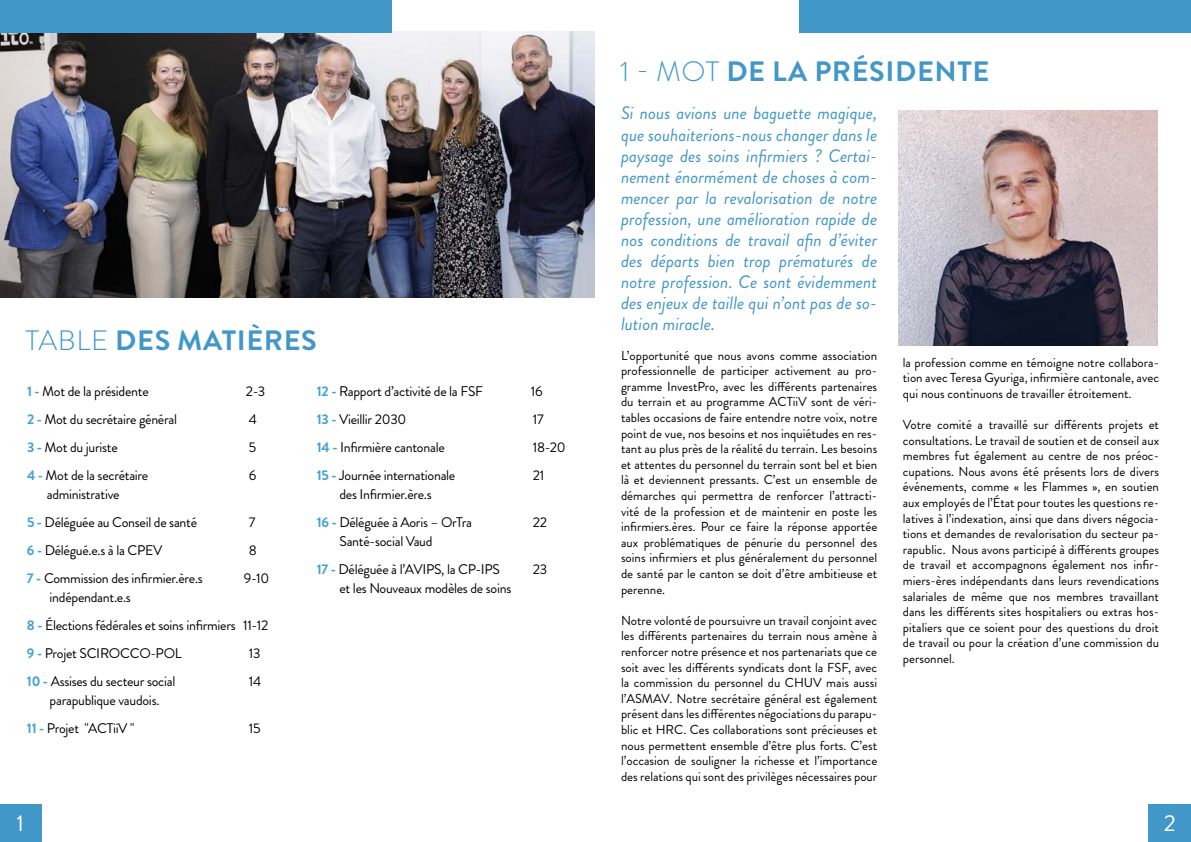
<style>
.page{position:relative;width:1191px;height:842px;background:#fff}
.page>*{position:absolute;margin:0;border:0;box-sizing:border-box;transform-origin:0 0}
.t1{font:700 28px "Brandon Grotesque";letter-spacing:.02em;color:#4197c7}
.t2{font:23px "Brandon Grotesque";color:#fff}
.t3{font:italic 18px/21.1px "Brandon Grotesque";color:#4197c7;text-align:justify}
.t4{font:16px "Brandon Grotesque";color:#fff}
.t5{font:14px/28px "Brandon Grotesque";letter-spacing:-.02em;color:#000}
.t6{font:13px/15.6px "Brandon Grotesque";color:#000;text-align:justify}
.s1{font-weight:300}
.s2{font-weight:700;color:#42a1d5}
</style>
<div class="page">
<img style="left:0;top:32px;width:595px;height:266px">
<div style="left:0;top:0;width:391px;height:33px;background:#4197c7"></div>
<div style="left:0;top:804px;width:41px;height:38px;background:#4197c7"></div>
<div style="left:1148px;top:804px;width:43px;height:38px;background:#4197c7"></div>
<div style="left:799px;top:0;width:392px;height:33px;background:#4197c7"></div>
<img style="left:898px;top:110px;width:259px;height:236px">
<h1 class="t1" style="left:26px;top:320px;width:293px"><span class="s1">TABLE</span> DES MATIÈRES</h1>
<p class="t5" style="left:27px;top:377px;width:123px"><span class="s2">1 -</span> Mot de la présidente</p>
<p class="t5" style="left:246px;top:377px;width:21px">2-3</p>
<p class="t5" style="left:27px;top:405px;width:152px"><span class="s2">2 -</span> Mot du secrétaire général</p>
<p class="t5" style="left:249px;top:405px;width:10px">4</p>
<p class="t5" style="left:27px;top:433px;width:92px"><span class="s2">3 -</span> Mot du juriste</p>
<p class="t5" style="left:249px;top:433px;width:9px">5</p>
<p class="t5" style="left:27px;top:461px;width:123px"><span class="s2">4 -</span> Mot de la secrétaire</p>
<p class="t5" style="left:249px;top:461px;width:9px">6</p>
<p class="t5" style="left:27px;top:480px;width:172px;text-indent:20px">administrative<br><span class="s2">5 -</span> Déléguée au Conseil de santé</p>
<p class="t5" style="left:317px;top:377px;width:168px"><span class="s2">12 -</span> Rapport d’activité de la FSF</p>
<p class="t5" style="left:531px;top:377px;width:13px">16</p>
<p class="t5" style="left:317px;top:405px;width:91px"><span class="s2">13 -</span> Vieillir 2030</p>
<p class="t5" style="left:533px;top:405px;width:12px">17</p>
<p class="t5" style="left:317px;top:433px;width:129px"><span class="s2">14 -</span> Infirmière cantonale</p>
<p class="t5" style="left:533px;top:433px;width:34px">18-20</p>
<p class="t5" style="left:317px;top:461px;width:140px"><span class="s2">15 -</span> Journée internationale</p>
<p class="t5" style="left:533px;top:461px;width:13px">21</p>
<p class="t5" style="left:317px;top:480px;width:157px;text-indent:23px">des Infirmier.ère.s<br><span class="s2">16 -</span> Déléguée à Aoris – OrTra</p>
<p class="t5" style="left:533px;top:508px;width:16px">22</p>
<p class="t5" style="left:249px;top:508px;width:8px">7</p>
<p class="t5" style="left:27px;top:536px;width:137px"><span class="s2">6 -</span> Délégué.e.s à la CPEV</p>
<p class="t5" style="left:249px;top:536px;width:10px">8</p>
<p class="t5" style="left:27px;top:564px;width:177px"><span class="s2">7 -</span> Commission des infirmier.ère.s</p>
<p class="t5" style="left:244px;top:564px;width:27px">9-10</p>
<p class="t5" style="left:27px;top:583px;width:243px;text-indent:23px">indépendant.e.s<br><span class="s2">8 -</span> Élections fédérales et soins infirmiers 11-12<br><span class="s2">9 -</span> Projet SCIROCCO-POL</p>
<p class="t5" style="left:249px;top:639px;width:13px">13</p>
<p class="t5" style="left:27px;top:667px;width:150px"><span class="s2">10 -</span> Assises du secteur social</p>
<p class="t5" style="left:249px;top:667px;width:14px">14</p>
<p class="t5" style="left:27px;top:686px;width:134px;text-indent:23px">parapublique vaudois.<br><span class="s2">11 -</span> Projet "ACTiiV "</p>
<p class="t5" style="left:249px;top:714px;width:13px">15</p>
<p class="t5" style="left:317px;top:527px;width:185px;text-indent:23px">Santé-social Vaud<br><span class="s2">17 -</span> Déléguée à l’AVIPS, la CP-IPS</p>
<p class="t5" style="left:339px;top:574px;width:173px">et les Nouveaux modèles de soins</p>
<p class="t5" style="left:533px;top:555px;width:16px">23</p>
<h1 class="t1" style="left:620px;top:51px;width:370px"><span class="s1">1 - MOT</span> DE LA PRÉSIDENTE</h1>
<p class="t3" style="left:621px;top:103px;width:258px">Si nous avions une baguette magique, que souhaiterions-nous changer dans le paysage des soins infirmiers ? Certai&shy;nement énormément de choses à com&shy;mencer par la revalorisation de notre profession, une amélioration rapide de nos conditions de travail afin d’éviter des départs bien trop prématurés de notre profession. Ce sont évidemment des enjeux de taille qui n’ont pas de so&shy;lution miracle.</p>
<p class="t6" style="left:621px;top:348px;width:258px">L’opportunité que nous avons comme association professionnelle de participer activement au pro&shy;gramme InvestPro, avec les différents partenaires du terrain et au programme ACTiiV sont de véri&shy;tables occasions de faire entendre notre voix, notre point de vue, nos besoins et nos inquiétudes en res&shy;tant au plus près de la réalité du terrain. Les besoins et attentes du personnel du terrain sont bel et bien là et deviennent pressants. C’est un ensemble de démarches qui permettra de renforcer l’attracti&shy;vité de la profession et de maintenir en poste les infirmiers.ères. Pour ce faire la réponse apportée aux problématiques de pénurie du personnel des soins infirmiers et plus généralement du personnel de santé par le canton se doit d’être ambitieuse et perenne.</p>
<p class="t6" style="left:621px;top:613px;width:258px">Notre volonté de poursuivre un travail conjoint avec les différents partenaires du terrain nous amène à renforcer notre présence et nos partenariats que ce soit avec les différents syndicats dont la FSF, avec la commission du personnel du CHUV mais aussi l’ASMAV. Notre secrétaire général est également présent dans les différentes négociations du parapu&shy;blic et HRC. Ces collaborations sont précieuses et nous permettent ensemble d’être plus forts. C’est l’occasion de souligner la richesse et l’importance des relations qui sont des privilèges nécessaires pour</p>
<p class="t6" style="left:902px;top:354px;width:258px">la profession comme en témoigne notre collabora&shy;tion avec Teresa Gyuriga, infirmière cantonale, avec qui nous continuons de travailler étroitement.</p>
<p class="t6" style="left:902px;top:417px;width:258px">Votre comité a travaillé sur différents projets et consultations. Le travail de soutien et de conseil aux membres fut également au centre de nos préoc&shy;cupations. Nous avons été présents lors de divers événements, comme « les Flammes », en soutien aux employés de l’État pour toutes les questions re&shy;latives à l’indexation, ainsi que dans divers négocia&shy;tions et demandes de revalorisation du secteur pa&shy;rapublic. Nous avons participé à différents groupes de travail et accompagnons également nos infir&shy;miers-ères indépendants dans leurs revendications salariales de même que nos membres travaillant dans les différents sites hospitaliers ou extras hos&shy;pitaliers que ce soient pour des questions du droit de travail ou pour la création d’une commission du personnel.</p>
<p class="t4" style="left:1170px;top:807px;width:11px">82</p>
<h2 class="t2" style="left:16px;top:807px;width:9px">1</h2>
<h2 class="t2" style="left:1163px;top:807px;width:13px">2</h2>
</div>
